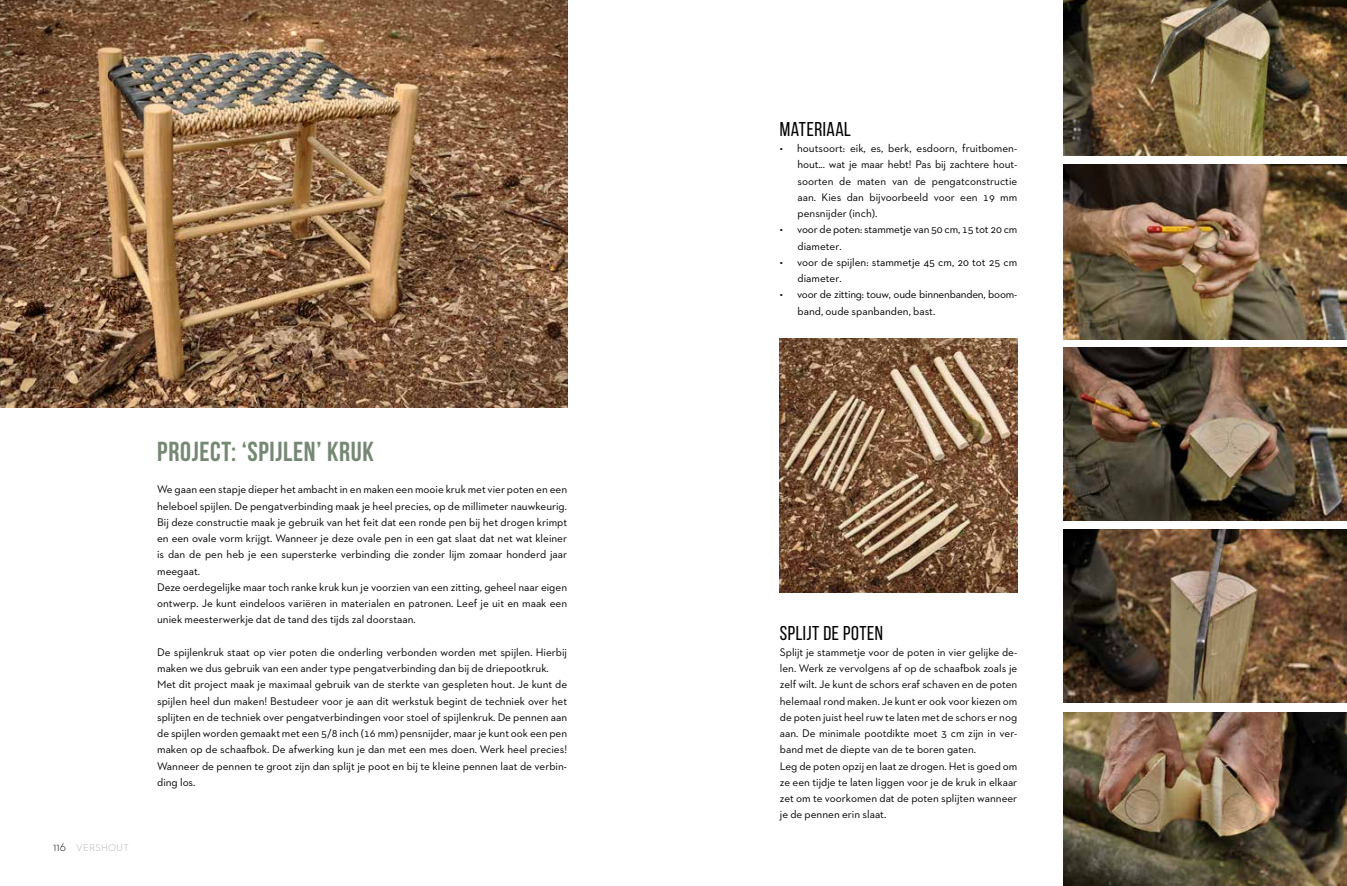
<style>
.page{position:relative;width:1347px;height:886px;background:#fff}
.page>*{position:absolute;margin:0;border:0;box-sizing:border-box;transform-origin:0 0}
.t1{font:700 27.5px "Bebas Neue";letter-spacing:.025em;color:#758873}
.t2{font:20px "Bebas Neue";letter-spacing:.025em;color:#000}
.t3{font:11.25px/16.2px "Neutraface 2 Text";color:#000}
.t4{font:11.25px/16.2px "Neutraface 2 Text";letter-spacing:-.02em;color:#000}
.t5{font:300 10px "Neutraface 2 Text";letter-spacing:.03em;color:#a3a9a5}
.s1{font-size:12.5px;color:#000}
</style>
<div class="page">
<img style="left:0;top:0;width:567px;height:408px">
<img style="left:780px;top:338px;width:237px;height:255px">
<img style="left:1063px;top:164px;width:283px;height:175px">
<img style="left:1063px;top:529px;width:283px;height:174px">
<img style="left:1063px;top:0;width:283px;height:156px">
<img style="left:1063px;top:348px;width:283px;height:173px">
<img style="left:1063px;top:712px;width:283px;height:174px">
<p class="t5" style="left:53px;top:841px;width:77px"><span class="s1">116</span> VERSHOUT</p>
<h1 class="t1" style="left:157px;top:436px;width:218px">PROJECT: ‘SPIJLEN’ KRUK</h1>
<p class="t3" style="left:157px;top:481px;width:411px">We gaan een stapje dieper het ambacht in en maken een mooie kruk met vier poten en een heleboel spijlen. De pengatverbinding maak je heel precies, op de millimeter nauwkeurig.<br>Bij deze constructie maak je gebruik van het feit dat een ronde pen bij het drogen krimpt en een ovale vorm krijgt. Wanneer je deze ovale pen in een gat slaat dat net wat kleiner is dan de pen heb je een supersterke verbinding die zonder lijm zomaar honderd jaar meegaat.<br>Deze oerdegelijke maar toch ranke kruk kun je voorzien van een zitting, geheel naar eigen ontwerp. Je kunt eindeloos variëren in materialen en patronen. Leef je uit en maak een uniek meesterwerkje dat de tand des tijds zal doorstaan.</p>
<p class="t3" style="left:157px;top:644px;width:411px">De spijlenkruk staat op vier poten die onderling verbonden worden met spijlen. Hierbij maken we dus gebruik van een ander type pengatverbinding dan bij de driepootkruk.<br>Met dit project maak je maximaal gebruik van de sterkte van gespleten hout. Je kunt de spijlen heel dun maken! Bestudeer voor je aan dit werkstuk begint de techniek over het splijten en de techniek over pengatverbindingen voor stoel of spijlenkruk. De pennen aan de spijlen worden gemaakt met een 5/8 inch (16 mm) pensnijder, maar je kunt ook een pen maken op de schaafbok. De afwerking kun je dan met een mes doen. Werk heel precies!<br>Wanneer de pennen te groot zijn dan splijt je poot en bij te kleine pennen laat de verbin&shy;ding los.</p>
<h2 class="t2" style="left:780px;top:118px;width:73px">MATERIAAL</h2>
<p class="t3" style="left:797px;top:140px;width:221px;text-align:justify;text-indent:-18px">• houtsoort: eik, es, berk, esdoorn, fruitbomen&shy;hout... wat je maar hebt! Pas bij zachtere hout&shy;soorten de maten van de pengatconstructie aan. Kies dan bijvoorbeeld voor een 19 mm pensnijder (inch).</p>
<p class="t3" style="left:797px;top:221px;width:221px;text-indent:-18px">• voor de poten: stammetje van 50 cm, 15 tot 20 cm diameter.</p>
<p class="t3" style="left:797px;top:254px;width:221px;text-indent:-18px">• voor de spijlen: stammetje 45 cm, 20 tot 25 cm diameter.</p>
<p class="t4" style="left:797px;top:286px;width:220px;text-indent:-18px">• voor de zitting: touw, oude binnenbanden, boom&shy;band, oude spanbanden, bast.</p>
<h2 class="t2" style="left:780px;top:622px;width:105px">SPLIJT DE POTEN</h2>
<p class="t3" style="left:780px;top:644px;width:239px">Splijt je stammetje voor de poten in vier gelijke de&shy;len. Werk ze vervolgens af op de schaafbok zoals je zelf wilt. Je kunt de schors eraf schaven en de poten helemaal rond maken. Je kunt er ook voor kiezen om de poten juist heel ruw te laten met de schors er nog aan. De minimale pootdikte moet 3 cm zijn in ver&shy;band met de diepte van de te boren gaten.<br>Leg de poten opzij en laat ze drogen. Het is goed om ze een tijdje te laten liggen voor je de kruk in elkaar zet om te voorkomen dat de poten splijten wanneer je de pennen erin slaat.</p>
</div>
